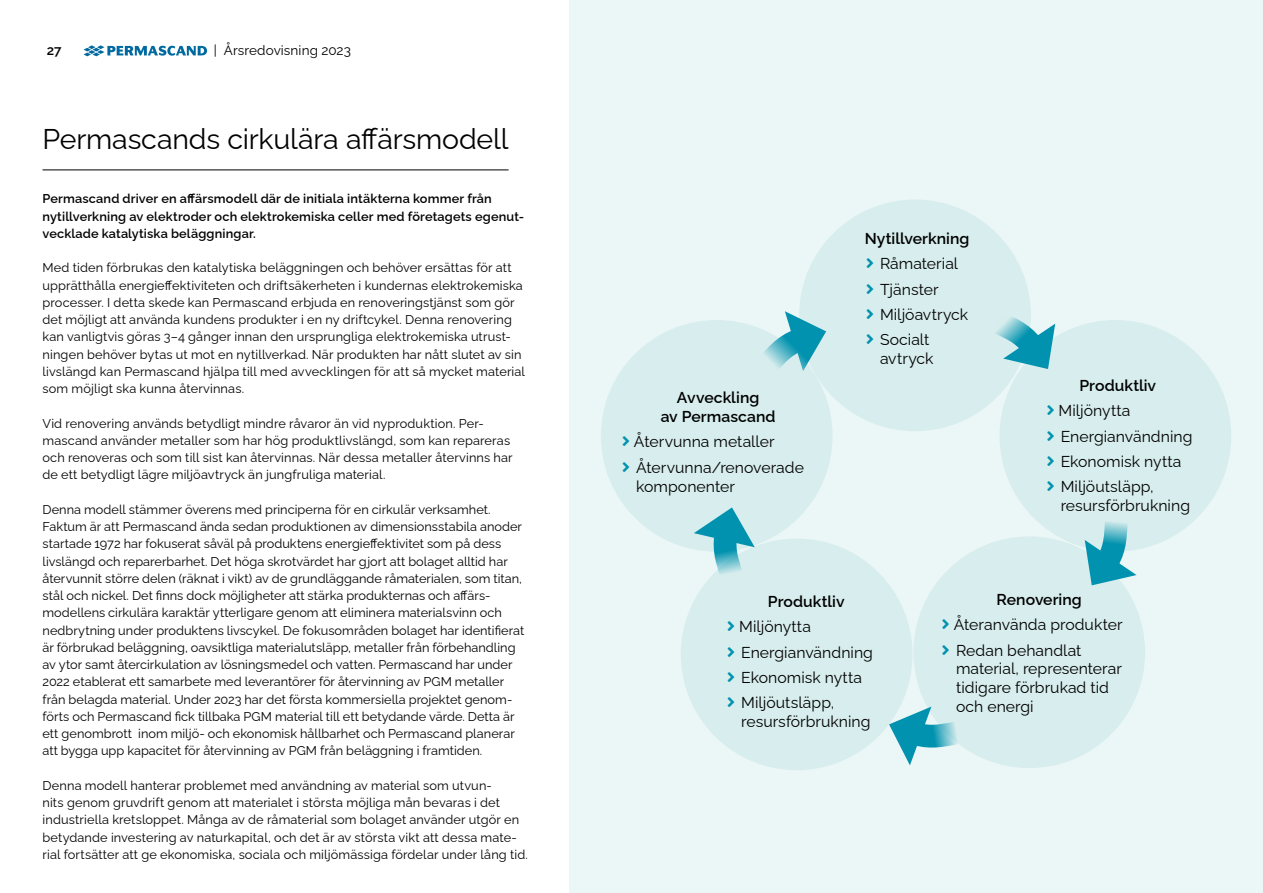
<style>
.page{position:relative;width:1263px;height:893px;background:#fff}
.page>*{position:absolute;margin:0;border:0;box-sizing:border-box;transform-origin:0 0}
.t1{font:28.5px "Raleway";letter-spacing:-.005em;color:#000}
.t2{font:15.75px/18.9px "Raleway";letter-spacing:.005em;color:#000}
.t3{font:600 15.75px/18.9px "Raleway";letter-spacing:.005em;color:#000;text-align:center}
.t4{font:13.5px "Raleway";letter-spacing:.005em;color:#000}
.t5{font:600 13.5px "Raleway";color:#000}
.t6{font:12.75px/17.2px "Raleway";letter-spacing:.005em;color:#000}
.t7{font:600 12.75px/17.2px "Raleway";letter-spacing:.01em;color:#000}
.s1{color:#0092ae}
</style>
<div class="page">
<svg style="left:84px;top:45px;width:123px;height:11px"></svg>
<div style="left:569px;top:0;width:694px;height:893px;background:#ebf6f6"></div>
<hr style="left:43px;top:170px;width:466px;height:1px;background:#000">
<div style="left:799px;top:200px;width:232px;height:231px;background:#d8eded;border-radius:50%"></div>
<div style="left:999px;top:320px;width:232px;height:232px;background:#d8eded;border-radius:50%"></div>
<div style="left:913px;top:536px;width:232px;height:232px;background:#d8eded;border-radius:50%"></div>
<div style="left:681px;top:539px;width:231px;height:231px;background:#d8eded;border-radius:50%"></div>
<div style="left:601px;top:320px;width:231px;height:232px;background:#d8eded;border-radius:50%"></div>
<svg style="left:757px;top:311px;width:69px;height:67px"></svg>
<svg style="left:995px;top:305px;width:63px;height:78px"></svg>
<svg style="left:1072px;top:522px;width:67px;height:64px"></svg>
<svg style="left:883px;top:703px;width:75px;height:62px"></svg>
<svg style="left:694px;top:507px;width:64px;height:78px"></svg>
<p class="t5" style="left:47px;top:40px;width:16px">27</p>
<p class="t4" style="left:214px;top:40px;width:138px">| Årsredovisning 2023</p>
<h1 class="t1" style="left:43px;top:117px;width:468px">Permascands cirkulära affärsmodell</h1>
<p class="t7" style="left:43px;top:189px;width:483px">Permascand driver en affärsmodell där de initiala intäkterna kommer från nytillverkning av elektroder och elektrokemiska celler med företagets egenut&shy;vecklade katalytiska beläggningar.</p>
<p class="t6" style="left:43px;top:258px;width:484px">Med tiden förbrukas den katalytiska beläggningen och behöver ersättas för att upprätthålla energieffektiviteten och driftsäkerheten i kundernas elektrokemiska processer. I detta skede kan Permascand erbjuda en renoveringstjänst som gör det möjligt att använda kundens produkter i en ny driftcykel. Denna renovering kan vanligtvis göras 3–4 gånger innan den ursprungliga elektrokemiska utrust&shy;ningen behöver bytas ut mot en nytillverkad. När produkten har nått slutet av sin livslängd kan Permascand hjälpa till med avvecklingen för att så mycket material som möjligt ska kunna återvinnas.</p>
<p class="t6" style="left:43px;top:413px;width:472px">Vid renovering används betydligt mindre råvaror än vid nyproduktion. Per&shy;mascand använder metaller som har hög produktlivslängd, som kan repareras och renoveras och som till sist kan återvinnas. När dessa metaller återvinns har de ett betydligt lägre miljöavtryck än jungfruliga material.</p>
<p class="t6" style="left:43px;top:499px;width:483px">Denna modell stämmer överens med principerna för en cirkulär verksamhet.<br>Faktum är att Permascand ända sedan produktionen av dimensionsstabila anoder startade 1972 har fokuserat såväl på produktens energieffektivitet som på dess livslängd och reparerbarhet. Det höga skrotvärdet har gjort att bolaget alltid har återvunnit större delen (räknat i vikt) av de grundläggande råmaterialen, som titan, stål och nickel. Det finns dock möjligheter att stärka produkternas och affärs&shy;modellens cirkulära karaktär ytterligare genom att eliminera materialsvinn och nedbrytning under produktens livscykel. De fokusområden bolaget har identifierat är förbrukad beläggning, oavsiktliga materialutsläpp, metaller från förbehandling av ytor samt återcirkulation av lösningsmedel och vatten. Permascand har under 2022 etablerat ett samarbete med leverantörer för återvinning av PGM metaller från belagda material. Under 2023 har det första kommersiella projektet genom&shy;förts och Permascand fick tillbaka PGM material till ett betydande värde. Detta är ett genombrott inom miljö- och ekonomisk hållbarhet och Permascand planerar att bygga upp kapacitet för återvinning av PGM från beläggning i framtiden.</p>
<p class="t6" style="left:43px;top:775px;width:487px">Denna modell hanterar problemet med användning av material som utvun-<br>nits genom gruvdrift genom att materialet i största möjliga mån bevaras i det industriella kretsloppet. Många av de råmaterial som bolaget använder utgör en betydande investering av naturkapital, och det är av största vikt att dessa mate&shy;rial fortsätter att ge ekonomiska, sociala och miljömässiga fördelar under lång tid.</p>
<p class="t3" style="left:661px;top:386px;width:116px">Avveckling<br>av Permascand</p>
<p class="t2" style="left:622px;top:431px;width:154px"><span class="s1">■●▼</span> Återvunna metaller</p>
<p class="t2" style="left:636px;top:456px;width:169px;text-indent:-14px"><span class="s1">■●▼</span> Återvunna/renoverade komponenter</p>
<p class="t3" style="left:865px;top:227px;width:106px">Nytillverkning</p>
<p class="t2" style="left:866px;top:253px;width:94px"><span class="s1">■●▼</span> Råmaterial</p>
<p class="t2" style="left:866px;top:278px;width:74px"><span class="s1">■●▼</span> Tjänster</p>
<p class="t2" style="left:866px;top:303px;width:104px"><span class="s1">■●▼</span> Miljöavtryck</p>
<p class="t2" style="left:866px;top:328px;width:69px;text-align:right"><span class="s1">■●▼</span> Socialt avtryck</p>
<p class="t3" style="left:1079px;top:374px;width:78px">Produktliv</p>
<p class="t2" style="left:1047px;top:400px;width:85px"><span class="s1">■●▼</span> Miljönytta</p>
<p class="t2" style="left:1047px;top:425px;width:147px"><span class="s1">■●▼</span> Energianvändning</p>
<p class="t2" style="left:1047px;top:450px;width:136px"><span class="s1">■●▼</span> Ekonomisk nytta</p>
<p class="t2" style="left:1061px;top:475px;width:131px;text-indent:-14px"><span class="s1">■●▼</span> Miljöutsläpp, resursförbrukning</p>
<p class="t3" style="left:768px;top:590px;width:78px">Produktliv</p>
<p class="t2" style="left:727px;top:616px;width:85px"><span class="s1">■●▼</span> Miljönytta</p>
<p class="t2" style="left:727px;top:641px;width:147px"><span class="s1">■●▼</span> Energianvändning</p>
<p class="t2" style="left:727px;top:666px;width:136px"><span class="s1">■●▼</span> Ekonomisk nytta</p>
<p class="t2" style="left:741px;top:691px;width:131px;text-indent:-14px"><span class="s1">■●▼</span> Miljöutsläpp, resursförbrukning</p>
<p class="t3" style="left:996px;top:588px;width:87px">Renovering</p>
<p class="t2" style="left:942px;top:613px;width:182px"><span class="s1">■●▼</span> Återanvända produkter</p>
<p class="t2" style="left:956px;top:639px;width:168px;text-indent:-14px"><span class="s1">■●▼</span> Redan behandlat material, representerar tidigare förbrukad tid och energi</p>
</div>
